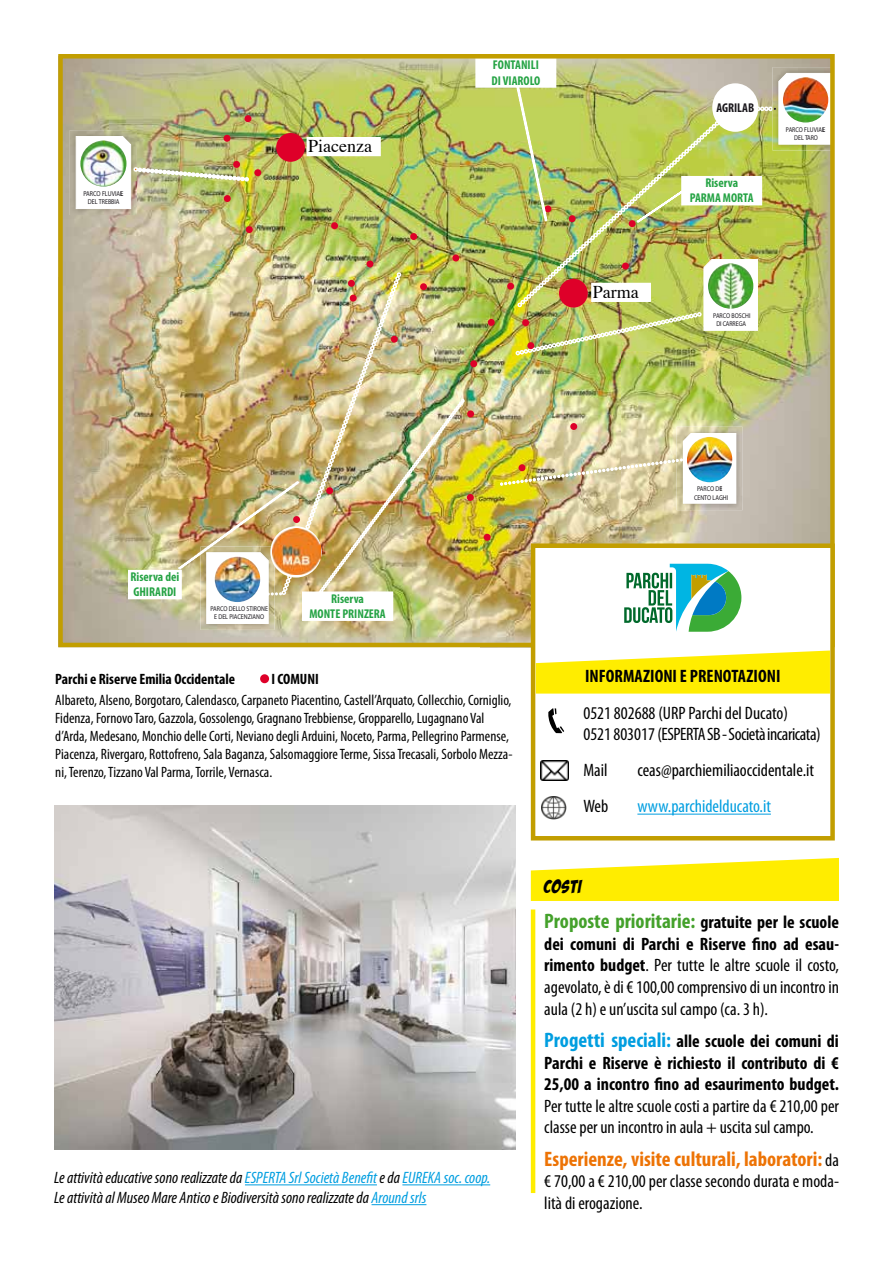
<style>
.page{position:relative;width:893px;height:1263px;background:#fff}
.page>*{position:absolute;margin:0;border:0;box-sizing:border-box;transform-origin:0 0}
.t1{font:700 condensed 21px "Myriad Pro";color:#ed7305}
.t2{font:700 condensed 21px "Myriad Pro";color:#44a12b}
.t3{font:condensed 18px/21.6px "Myriad Pro";color:#000}
.t4{font:700 condensed 18px/21.6px "Myriad Pro";color:#000;text-align:justify}
.t5{font:condensed 18px "Myriad Pro";color:#009ee0}
.t6{font:18px "Times";color:#000}
.t7{font:18px "Bada Boom BB";letter-spacing:.05em;color:#000}
.t8{font:italic condensed 16.5px/19.8px "Myriad Pro";color:#000}
.t9{font:condensed 15px/18px "Myriad Pro";color:#000}
.t10{font:700 condensed 15px "Myriad Pro";color:#000}
.t11{font:700 condensed 12.75px/15.3px "Myriad Pro";color:#25a344}
.t12{font:700 condensed 12.75px "Myriad Pro";color:#1a171c}
.t13{font:7.05px/8.6px "Myriad Pro";color:#1a171c;text-align:center;scale:.85 1}
.t14{font:6.9px/8.4px "Myriad Pro";color:#1a171c;text-align:center;scale:.85 1}
.s1{color:#009ee0}
.s2{font-size:18px;color:#000}
.s3{font-weight:700}
.s4{font-size:21px;color:#009ee0}
.s5{font-weight:400;font-size:18px;color:#000}
</style>
<div class="page">
<img style="left:63px;top:59px;width:767px;height:583px">
<img style="left:201px;top:624px;width:73px;height:6px">
<img style="left:773px;top:67px;width:57px;height:6px">
<img style="left:677px;top:427px;width:66px;height:83px">
<img style="left:500px;top:433px;width:236px;height:71px">
<img style="left:687px;top:437px;width:45px;height:45px;border-radius:23px">
<div style="left:484px;top:534px;width:7px;height:7px;background:#de0029;border-radius:50%"></div>
<div style="left:467px;top:494px;width:7px;height:7px;background:#de0029;border-radius:50%"></div>
<div style="left:519px;top:464px;width:6px;height:7px;background:#de0029;border-radius:50%"></div>
<div style="left:470px;top:360px;width:7px;height:7px;background:#de0029;border-radius:50%"></div>
<div style="left:488px;top:319px;width:7px;height:7px;background:#de0029;border-radius:50%"></div>
<div style="left:245px;top:115px;width:6px;height:7px;background:#de0029;border-radius:50%"></div>
<div style="left:367px;top:260px;width:6px;height:7px;background:#de0029;border-radius:50%"></div>
<div style="left:410px;top:233px;width:7px;height:7px;background:#de0029;border-radius:50%"></div>
<div style="left:507px;top:283px;width:7px;height:7px;background:#de0029;border-radius:50%"></div>
<div style="left:452px;top:255px;width:7px;height:6px;background:#de0029;border-radius:50%"></div>
<div style="left:246px;top:226px;width:7px;height:7px;background:#de0029;border-radius:50%"></div>
<div style="left:331px;top:222px;width:7px;height:7px;background:#de0029;border-radius:50%"></div>
<div style="left:254px;top:169px;width:7px;height:7px;background:#de0029;border-radius:50%"></div>
<div style="left:467px;top:410px;width:7px;height:7px;background:#de0029;border-radius:50%"></div>
<div style="left:570px;top:423px;width:7px;height:7px;background:#de0029;border-radius:50%"></div>
<img style="left:70px;top:130px;width:67px;height:85px">
<img style="left:76px;top:136px;width:173px;height:73px">
<img style="left:80px;top:140px;width:46px;height:47px;border-radius:23px">
<div style="left:129px;top:571px;width:52px;height:28px;background:#fff"></div>
<img style="left:178px;top:265px;width:288px;height:359px">
<img style="left:514px;top:73px;width:316px;height:283px">
<div style="left:476px;top:59px;width:80px;height:28px;background:#fff"></div>
<div style="left:475px;top:58px;width:81px;height:30px;border:2px solid #fff"></div>
<div style="left:559px;top:279px;width:29px;height:29px;background:#de0029;border-radius:50%"></div>
<div style="left:592px;top:283px;width:58px;height:18px;background:#fff"></div>
<div style="left:276px;top:133px;width:29px;height:29px;background:#de0029;border-radius:50%"></div>
<div style="left:307px;top:138px;width:73px;height:17px;background:#fff"></div>
<div style="left:58px;top:54px;width:777px;height:593px;border:4px solid #c29e00"></div>
<div style="left:531px;top:543px;width:304px;height:297px;background:#fff;border:4px solid #c29e00"></div>
<svg style="left:624px;top:564px;width:117px;height:68px"></svg>
<svg style="left:531px;top:858px;width:308px;height:43px;background:#ffef24"></svg>
<hr style="left:531px;top:909px;width:4px;height:284px;background:#ffed00">
<div style="left:712px;top:83px;width:46px;height:49px;background:#fff;border-radius:50%"></div>
<div style="left:260px;top:674px;width:9px;height:9px;background:#de0029;border-radius:50%"></div>
<img style="left:54px;top:806px;width:462px;height:343px">
<hr style="left:245px;top:1184px;width:132px;height:1px;background:#009ee0">
<hr style="left:402px;top:1184px;width:88px;height:1px;background:#009ee0">
<hr style="left:372px;top:1204px;width:54px;height:1px;background:#009ee0">
<svg style="left:536px;top:650px;width:294px;height:44px;background:#ffef2a"></svg>
<hr style="left:637px;top:814px;width:134px;height:1px;background:#009ee0">
<svg style="left:548px;top:708px;width:16px;height:25px"></svg>
<img style="left:541px;top:760px;width:27px;height:20px">
<img style="left:541px;top:796px;width:25px;height:23px">
<svg style="left:270px;top:526px;width:52px;height:51px"></svg>
<img style="left:273px;top:528px;width:47px;height:47px">
<p class="t13" style="left:83px;top:189px;width:49px">PARCO FLUVIALE<br>DEL TREBBIA</p>
<p class="t6" style="left:308px;top:129px;width:65px">Piacenza</p>
<p class="t11" style="left:491px;top:57px;width:50px">FONTANILI<br>DI VIAROLO</p>
<p class="t6" style="left:593px;top:275px;width:47px">Parma</p>
<p class="t12" style="left:716px;top:100px;width:39px">AGRILAB</p>
<p class="t11" style="left:690px;top:175px;width:65px;text-align:center">Riserva<br>PARMA MORTA</p>
<p class="t14" style="left:786px;top:125px;width:48px">PARCO FLUVIALE<br>DEL TARO</p>
<p class="t14" style="left:713px;top:311px;width:45px">PARCO BOSCHI<br>DI CARREGA</p>
<p class="t11" style="left:131px;top:569px;width:50px">Riserva dei<br>GHIRARDI</p>
<p class="t14" style="left:210px;top:604px;width:69px">PARCO DELLO STIRONE<br>E DEL PIACENZIANO</p>
<p class="t11" style="left:309px;top:590px;width:78px;text-align:center">Riserva<br>MONTE PRINZERA</p>
<p class="t10" style="left:55px;top:669px;width:181px">Parchi e Riserve Emilia Occidentale</p>
<p class="t10" style="left:271px;top:669px;width:49px">I COMUNI</p>
<p class="t9" style="left:55px;top:691px;width:459px">Albareto, Alseno, Borgotaro, Calendasco, Carpaneto Piacentino, Castell’Arquato, Collecchio, Corniglio, Fidenza, Fornovo Taro, Gazzola, Gossolengo, Gragnano Trebbiense, Gropparello, Lugagnano Val d’Arda, Medesano, Monchio delle Corti, Neviano degli Arduini, Noceto, Parma, Pellegrino Parmense, Piacenza, Rivergaro, Rottofreno, Sala Baganza, Salsomaggiore Terme, Sissa Trecasali, Sorbolo Mezza&shy;ni, Terenzo, Tizzano Val Parma, Torrile, Vernasca.</p>
<p class="t14" style="left:694px;top:485px;width:42px">PARCO DEI<br>CENTO LAGHI</p>
<p class="t4" style="left:585px;top:665px;width:197px">INFORMAZIONI E PRENOTAZIONI</p>
<p class="t3" style="left:583px;top:702px;width:239px">0521 802688 (URP Parchi del Ducato)<br>0521 803017 (ESPERTA SB - Società incaricata)</p>
<p class="t3" style="left:583px;top:759px;width:26px">Mail</p>
<p class="t3" style="left:637px;top:759px;width:178px">ceas@parchiemiliaoccidentale.it</p>
<p class="t3" style="left:583px;top:795px;width:26px">Web</p>
<p class="t5" style="left:637px;top:795px;width:135px">www.parchidelducato.it</p>
<p class="t8" style="left:54px;top:1168px;width:438px">Le attività educative sono realizzate da <span class="s1">ESPERTA Srl Società Benefit</span> e da <span class="s1">EUREKA soc. coop.<br></span>Le attività al Museo Mare Antico e Biodiversità sono realizzate da <span class="s1">Around srls</span></p>
<p class="t7" style="left:544px;top:877px;width:39px">COSTI</p>
<p class="t2" style="left:544px;top:908px;width:296px">Proposte prioritarie: <span class="s2">gratuite per le scuole</span></p>
<p class="t3" style="left:544px;top:933px;width:296px;text-align:justify"><span class="s3">dei comuni di Parchi e Riserve fino ad esau&shy;rimento budget</span>. Per tutte le altre scuole il costo, agevolato, è di € 100,00 comprensivo di un incontro in aula (2 h) e un’uscita sul campo (ca. 3 h).</p>
<p class="t4" style="left:544px;top:1030px;width:296px"><span class="s4">Progetti speciali:</span> alle scuole dei comuni di Parchi e Riserve è richiesto il contributo di € 25,00 a incontro fino ad esaurimento budget.</p>
<p class="t3" style="left:544px;top:1095px;width:296px">Per tutte le altre scuole costi a partire da € 210,00 per classe per un incontro in aula + uscita sul campo.</p>
<p class="t1" style="left:544px;top:1146px;width:296px">Esperienze, visite culturali, laboratori: <span class="s5">da</span></p>
<p class="t3" style="left:544px;top:1170px;width:296px">€ 70,00 a € 210,00 per classe secondo durata e moda&shy;lità di erogazione.</p>
</div>
